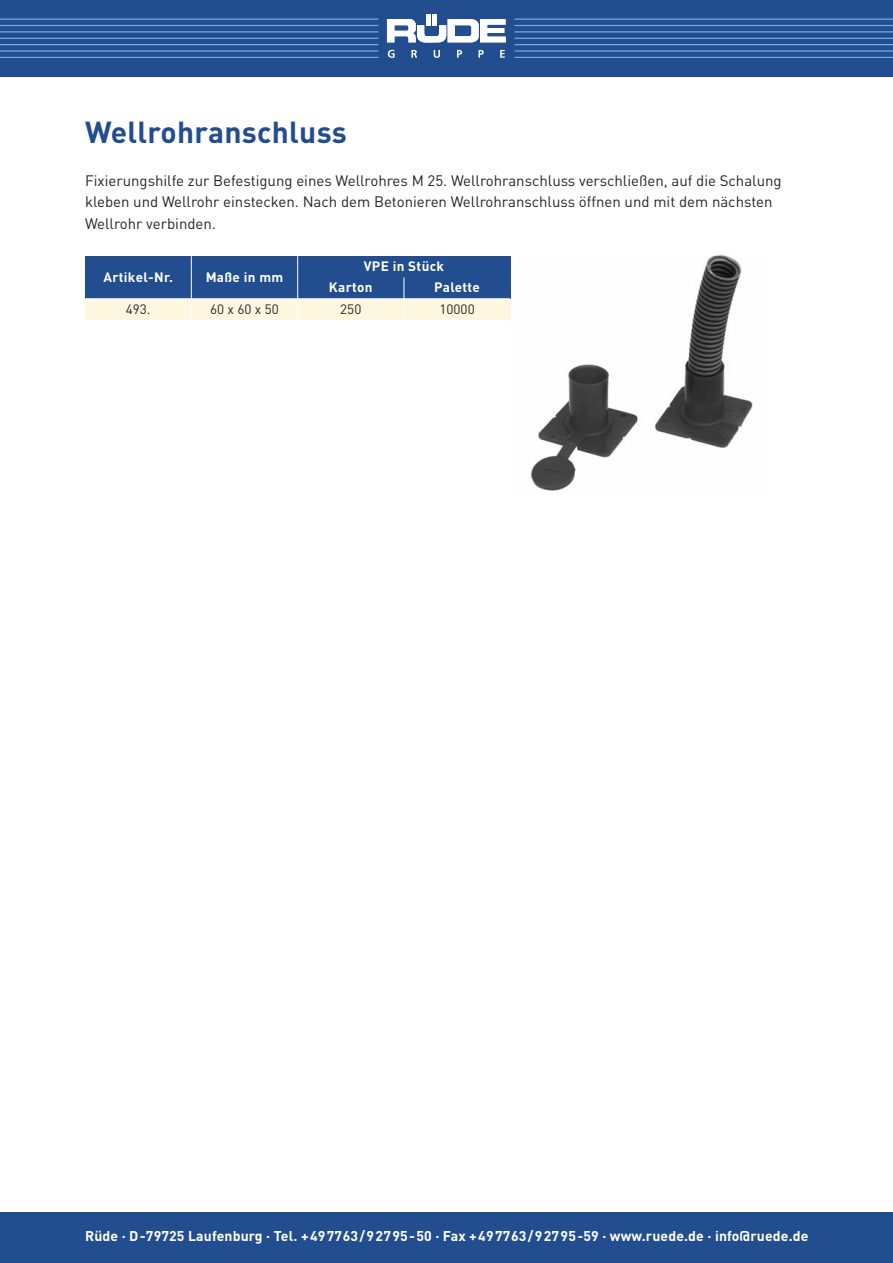
<style>
.page{position:relative;width:893px;height:1263px;background:#fff}
.page>*{position:absolute;margin:0;border:0;box-sizing:border-box;transform-origin:0 0}
.t1{font:700 30px "DIN";letter-spacing:.01em;color:#224d8e}
.t2{font:15px/21.3px "DIN";color:#272627}
.t3{font:700 14.1px "DIN";letter-spacing:.01em;color:#fff}
.t4{font:700 13.5px "DIN";letter-spacing:.025em;color:#fff}
.t5{font:13.5px "DIN";color:#272627}
</style>
<div class="page">
<div style="left:0;top:0;width:893px;height:77px;background:#224d8e"></div>
<hr style="left:0;top:25px;width:378px;height:1px;background:#6daddb">
<hr style="left:0;top:31px;width:378px;height:2px;background:#6daddb">
<hr style="left:0;top:18px;width:378px;height:2px;background:#6daddb">
<hr style="left:0;top:44px;width:378px;height:1px;background:#6daddb">
<hr style="left:0;top:50px;width:378px;height:2px;background:#6daddb">
<hr style="left:0;top:57px;width:378px;height:1px;background:#6daddb">
<hr style="left:0;top:38px;width:378px;height:1px;background:#6daddb">
<hr style="left:514px;top:25px;width:379px;height:1px;background:#6daddb">
<hr style="left:514px;top:31px;width:379px;height:2px;background:#6daddb">
<hr style="left:514px;top:18px;width:379px;height:2px;background:#6daddb">
<hr style="left:514px;top:44px;width:379px;height:1px;background:#6daddb">
<hr style="left:514px;top:50px;width:379px;height:2px;background:#6daddb">
<hr style="left:514px;top:57px;width:379px;height:1px;background:#6daddb">
<hr style="left:514px;top:38px;width:379px;height:1px;background:#6daddb">
<svg style="left:387px;top:19px;width:119px;height:24px"></svg>
<hr style="left:427px;top:14px;width:4px;height:11px;background:#fff">
<hr style="left:432px;top:14px;width:4px;height:11px;background:#fff">
<svg style="left:388px;top:50px;width:7px;height:8px"></svg>
<svg style="left:411px;top:50px;width:6px;height:8px"></svg>
<svg style="left:434px;top:50px;width:6px;height:8px"></svg>
<svg style="left:457px;top:50px;width:5px;height:8px"></svg>
<svg style="left:478px;top:50px;width:6px;height:8px"></svg>
<svg style="left:500px;top:50px;width:5px;height:8px"></svg>
<div style="left:0;top:1212px;width:893px;height:51px;background:#224d8e"></div>
<img style="left:510px;top:255px;width:243px;height:236px">
<div style="left:85px;top:299px;width:425px;height:21px;background:#fdf7e0"></div>
<div style="left:85px;top:256px;width:425px;height:43px;background:#224d8e"></div>
<hr style="left:297px;top:256px;width:1px;height:85px;background:#fff">
<hr style="left:404px;top:277px;width:1px;height:64px;background:#fff">
<hr style="left:191px;top:256px;width:1px;height:85px;background:#fff">
<hr style="left:85px;top:298px;width:425px;height:1px;background:#fff">
<h1 class="t1" style="left:85px;top:122px;width:263px">Wellrohranschluss</h1>
<p class="t2" style="left:85px;top:172px;width:698px">Fixierungshilfe zur Befestigung eines Wellrohres M 25. Wellrohranschluss verschließen, auf die Schalung kleben und Wellrohr einstecken. Nach dem Betonieren Wellrohranschluss öffnen und mit dem nächsten<br>Wellrohr verbinden.</p>
<p class="t4" style="left:103px;top:272px;width:71px">Artikel-Nr.</p>
<p class="t4" style="left:206px;top:272px;width:79px">Maße in mm</p>
<p class="t5" style="left:126px;top:304px;width:26px">493.</p>
<p class="t5" style="left:210px;top:304px;width:70px">60 x 60 x 50</p>
<p class="t4" style="left:364px;top:262px;width:82px">VPE in Stück</p>
<p class="t4" style="left:329px;top:283px;width:45px">Karton</p>
<p class="t5" style="left:340px;top:304px;width:23px">250</p>
<p class="t4" style="left:434px;top:283px;width:47px">Palette</p>
<p class="t5" style="left:439px;top:304px;width:37px">10000</p>
<p class="t3" style="left:85px;top:1231px;width:725px">Rüde · D-79725 Laufenburg · Tel. +497763/92795-50 · Fax +497763/92795-59 · www.ruede.de · info@ruede.de</p>
</div>
